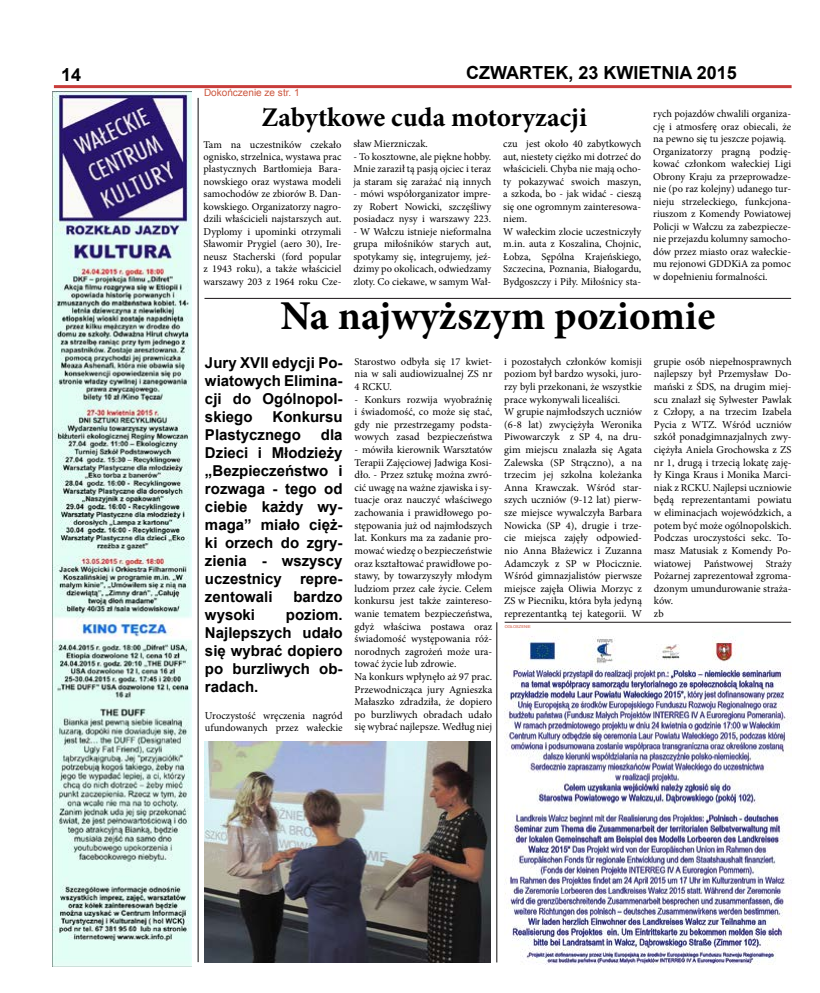
<style>
.page{position:relative;width:820px;height:993px;background:#fff}
.page>*{position:absolute;margin:0;border:0;box-sizing:border-box;transform-origin:0 0}
.t1{font:700 41px "Minion Pro";color:#000}
.t2{font:700 27px "Minion Pro";color:#000}
.t3{font:700 18px "Arial";color:#000}
.t4{font:700 15px/18px "Arial";color:#000;text-align:justify}
.t5{font:10.5px/12.6px "Minion Pro";color:#000}
.t6{font:10.4px/12.5px "Minion Pro";color:#000;text-align:justify}
.t7{font:10px "Arial";color:#cc573f}
.t8{font:4px "Arial";color:#cc573f}
</style>
<div class="page">
<hr style="left:54px;top:85px;width:737px;height:3px;background:#c83c3a">
<img style="left:52px;top:92px;width:139px;height:874px">
<img style="left:205px;top:741px;width:285px;height:221px">
<hr style="left:197px;top:98px;width:1px;height:863px;background:#100e0e">
<hr style="left:204px;top:298px;width:586px;height:1px;background:#1a1517">
<hr style="left:504px;top:621px;width:286px;height:1px;background:#1a1517">
<hr style="left:496px;top:622px;width:1px;height:340px;background:#100e0e">
<img style="left:504px;top:628px;width:287px;height:336px">
<h3 class="t3" style="left:61px;top:63px;width:22px">14</h3>
<h3 class="t3" style="left:466px;top:61px;width:272px">CZWARTEK, 23 KWIETNIA 2015</h3>
<p class="t7" style="left:204px;top:86px;width:97px">Dokończenie ze str. 1</p>
<h2 class="t2" style="left:261px;top:99px;width:327px">Zabytkowe cuda motoryzacji</h2>
<p class="t6" style="left:203px;top:138px;width:139px">Tam na uczestników czekało ognisko, strzelnica, wystawa prac plastycznych Bartłomieja Bara&shy;nowskiego oraz wystawa modeli samochodów ze zbiorów B. Dan&shy;kowskiego. Organizatorzy nagro&shy;dzili właścicieli najstarszych aut.<br>Dyplomy i upominki otrzymali Sławomir Prygiel (aero 30), Ire&shy;neusz Stacherski (ford popular z 1943 roku), a także właściciel warszawy 203 z 1964 roku Cze-</p>
<p class="t6" style="left:353px;top:138px;width:76px">sław Mierzniczak.</p>
<p class="t6" style="left:503px;top:138px;width:139px;text-align:left">czu jest około 40 zabytkowych aut, niestety ciężko mi dotrzeć do właścicieli. Chyba nie mają ocho&shy;ty pokazywać swoich maszyn, a szkoda, bo - jak widać - cieszą się one ogromnym zainteresowa&shy;niem.<br>W wałeckim zlocie uczestniczyły m.in. auta z Koszalina, Chojnic,<br>Łobza, Sępólna Krajeńskiego,<br>Szczecina, Poznania, Białogardu,<br>Bydgoszczy i Piły. Miłośnicy sta-</p>
<p class="t6" style="left:353px;top:150px;width:139px">- To kosztowne, ale piękne hobby.<br>Mnie zaraził tą pasją ojciec i teraz ja staram się zarażać nią innych</p>
<p class="t6" style="left:353px;top:188px;width:139px">- mówi współorganizator impre&shy;zy Robert Nowicki, szczęśliwy posiadacz nysy i warszawy 223.</p>
<p class="t6" style="left:353px;top:225px;width:139px">- W Wałczu istnieje nieformalna grupa miłośników starych aut, spotykamy się, integrujemy, jeź&shy;dzimy po okolicach, odwiedzamy zloty. Co ciekawe, w samym Wał-</p>
<p class="t6" style="left:653px;top:108px;width:139px;text-align:left">rych pojazdów chwalili organiza&shy;cję i atmosferę oraz obiecali, że na pewno się tu jeszcze pojawią.<br>Organizatorzy pragną podzię&shy;kować członkom wałeckiej Ligi<br>Obrony Kraju za przeprowadze&shy;nie (po raz kolejny) udanego tur&shy;nieju strzeleckiego, funkcjona&shy;riuszom z Komendy Powiatowej<br>Policji w Wałczu za zabezpiecze&shy;nie przejazdu kolumny samocho&shy;dów przez miasto oraz wałeckie&shy;mu rejonowi GDDKiA za pomoc w dopełnieniu formalności.</p>
<h1 class="t1" style="left:280px;top:286px;width:436px">Na najwyższym poziomie</h1>
<h3 class="t4" style="left:205px;top:354px;width:139px">Jury XVII edycji Po&shy;wiatowych Elimina&shy;cji do Ogólnopol&shy;skiego</h3>
<h3 class="t4" style="left:205px;top:408px;width:139px;text-indent:68px">Konkursu<br>Plastycznego</h3>
<h3 class="t4" style="left:205px;top:426px;width:139px;text-indent:116px">dla Dzieci i Młodzieży „Bezpieczeństwo i rozwaga - tego od ciebie każdy wy&shy;maga” miało cięż&shy;ki orzech do zgry&shy;zienia - wszyscy uczestnicy repre&shy;zentowali</h3>
<h3 class="t4" style="left:293px;top:588px;width:51px">bardzo</h3>
<h3 class="t4" style="left:205px;top:606px;width:52px">wysoki</h3>
<h3 class="t4" style="left:205px;top:606px;width:139px;text-indent:81px">poziom.<br>Najlepszych udało się wybrać dopiero po burzliwych ob&shy;radach.</h3>
<p class="t5" style="left:205px;top:709px;width:139px">Uroczystość wręczenia nagród ufundowanych przez wałeckie</p>
<p class="t5" style="left:354px;top:355px;width:139px;text-align:justify">Starostwo odbyła się 17 kwiet&shy;nia w sali audiowizualnej ZS nr 4 RCKU.</p>
<p class="t5" style="left:354px;top:393px;width:139px;text-align:justify">- Konkurs rozwija wyobraźnię i świadomość, co może się stać, gdy nie przestrzegamy podsta&shy;wowych zasad bezpieczeństwa</p>
<p class="t5" style="left:354px;top:443px;width:139px">- mówiła kierownik Warsztatów<br>Terapii Zajęciowej Jadwiga Kosi&shy;dło. - Przez sztukę można zwró&shy;cić uwagę na ważne zjawiska i sy&shy;tuacje oraz nauczyć właściwego zachowania i prawidłowego po&shy;stępowania już od najmłodszych lat. Konkurs ma za zadanie pro&shy;mować wiedzę o bezpieczeństwie oraz kształtować prawidłowe po&shy;stawy, by towarzyszyły młodym ludziom przez całe życie. Celem konkursu jest także zaintereso&shy;wanie tematem bezpieczeństwa, gdyż właściwa postawa oraz świadomość występowania róż&shy;norodnych zagrożeń może ura&shy;tować życie lub zdrowie.<br>Na konkurs wpłynęło aż 97 prac.<br>Przewodnicząca jury Agnieszka<br>Małaszko zdradziła, że dopiero po burzliwych obradach udało się wybrać najlepsze. Według niej</p>
<p class="t5" style="left:504px;top:355px;width:139px">i pozostałych członków komisji poziom był bardzo wysoki, juro&shy;rzy byli przekonani, że wszystkie prace wykonywali licealiści.<br>W grupie najmłodszych uczniów (6-8 lat) zwyciężyła Weronika<br>Piwowarczyk z SP 4, na dru&shy;gim miejscu znalazła się Agata<br>Zalewska (SP Strączno), a na trzecim jej szkolna koleżanka<br>Anna Krawczak. Wśród star&shy;szych uczniów (9-12 lat) pierw&shy;sze miejsce wywalczyła Barbara<br>Nowicka (SP 4), drugie i trze&shy;cie miejsca zajęły odpowied&shy;nio Anna Błażewicz i Zuzanna<br>Adamczyk z SP w Płocicznie.<br>Wśród gimnazjalistów pierwsze miejsce zajęła Oliwia Morzyc z<br>ZS w Piecniku, która była jedyną reprezentantką tej kategorii. W</p>
<p class="t5" style="left:653px;top:355px;width:139px">grupie osób niepełnosprawnych najlepszy był Przemysław Do&shy;mański z ŚDS, na drugim miej&shy;scu znalazł się Sylwester Pawlak z Człopy, a na trzecim Izabela<br>Pycia z WTZ. Wśród uczniów szkół ponadgimnazjalnych zwy&shy;ciężyła Aniela Grochowska z ZS nr 1, drugą i trzecią lokatę zaję&shy;ły Kinga Kraus i Monika Marci&shy;niak z RCKU. Najlepsi uczniowie będą reprezentantami powiatu w eliminacjach wojewódzkich, a potem być może ogólnopolskich.<br>Podczas uroczystości sekc. To&shy;masz Matusiak z Komendy Po&shy;wiatowej Państwowej Straży<br>Pożarnej zaprezentował zgroma&shy;dzonym umundurowanie straża&shy;ków.<br>zb</p>
<p class="t8" style="left:504px;top:623px;width:28px">OGŁOSZENIE</p>
</div>
